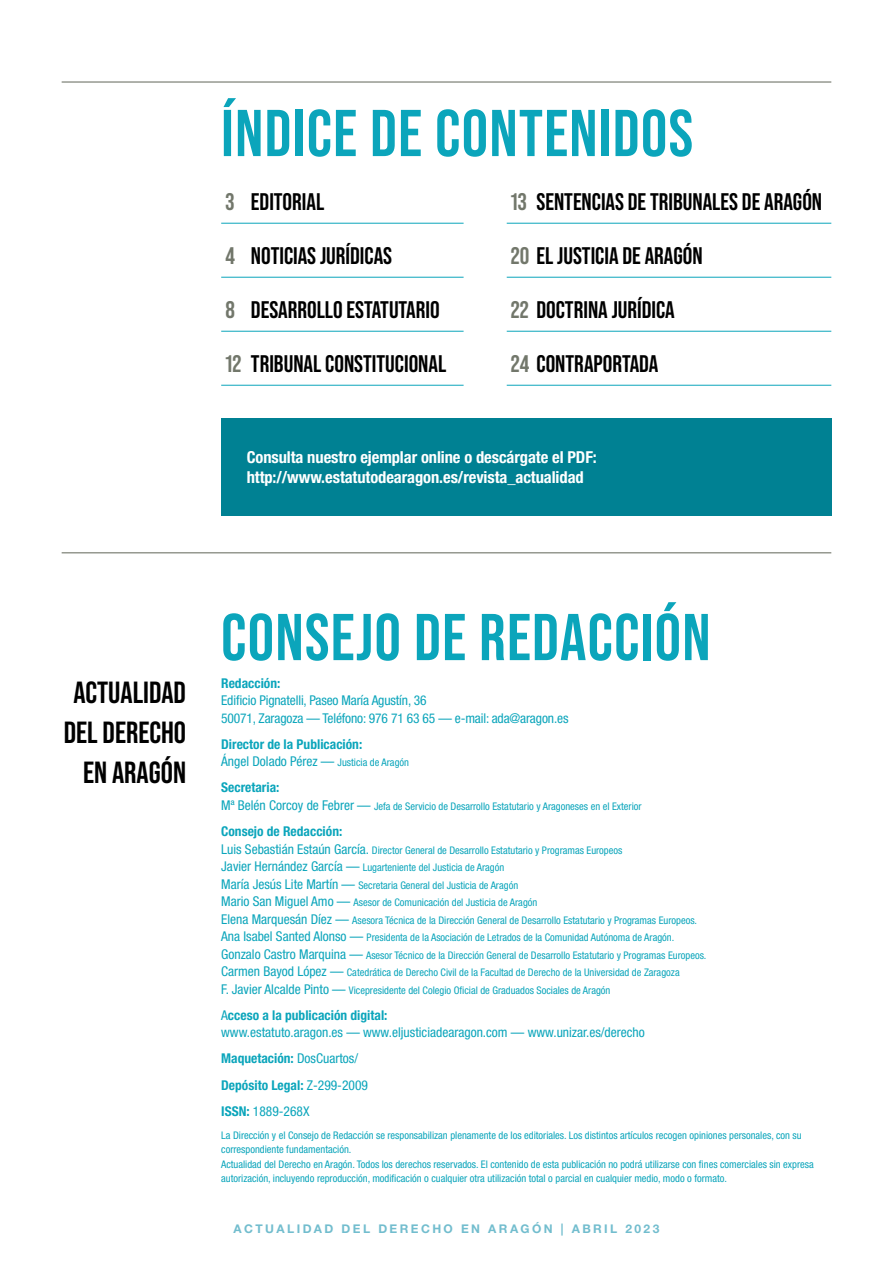
<style>
.page{position:relative;width:893px;height:1263px;background:#fff}
.page>*{position:absolute;margin:0;border:0;box-sizing:border-box;transform-origin:0 0}
.t1{font:700 66px "Bebas Neue Pro";letter-spacing:.02em;color:#0ba5bb}
.t2{font:700 30.6px/40px "Bebas Neue Pro";color:#000;text-align:right}
.t3{font:700 24px "Bebas Neue Pro";color:#000}
.t4{font:700 condensed 16.5px/20.2px "Helvetica Neue LT Pro";letter-spacing:-.005em;color:#fff}
.t5{font:condensed 13.5px/17.5px "Helvetica Neue LT Pro";letter-spacing:-.01em;color:#0ba5bb}
.t6{font:700 condensed 13.5px/26.1px "Helvetica Neue LT Pro";color:#0ba5bb}
.t7{font:700 12px "Helvetica Neue LT Pro";letter-spacing:.2em;color:#72bdce}
.t8{font:condensed 10.5px/17.5px "Helvetica Neue LT Pro";color:#0ba5bb}
.s1{color:#72776b}
.s2{font-weight:400}
.s3{font-weight:400;font-size:10.5px}
.s4{font-size:13.5px}
.s5{font-weight:700}
</style>
<div class="page">
<div style="left:221px;top:419px;width:610px;height:97px;background:#008193"></div>
<hr style="left:221px;top:223px;width:243px;height:1px;background:#0ba5bb">
<hr style="left:221px;top:277px;width:243px;height:1px;background:#0ba5bb">
<hr style="left:221px;top:331px;width:243px;height:1px;background:#0ba5bb">
<hr style="left:221px;top:385px;width:243px;height:1px;background:#0ba5bb">
<hr style="left:507px;top:223px;width:324px;height:1px;background:#0ba5bb">
<hr style="left:507px;top:277px;width:324px;height:1px;background:#0ba5bb">
<hr style="left:507px;top:331px;width:324px;height:1px;background:#0ba5bb">
<hr style="left:507px;top:385px;width:324px;height:1px;background:#0ba5bb">
<hr style="left:62px;top:552px;width:769px;height:1px;background:#72776b">
<hr style="left:62px;top:81px;width:769px;height:2px;background:#72776b">
<h1 class="t1" style="left:221px;top:95px;width:473px">ÍNDICE DE CONTENIDOS</h1>
<h3 class="t3" style="left:225px;top:188px;width:100px"><span class="s1">3</span> EDITORIAL</h3>
<h3 class="t3" style="left:225px;top:242px;width:168px"><span class="s1">4</span> NOTICIAS JURÍDICAS</h3>
<h3 class="t3" style="left:225px;top:296px;width:216px"><span class="s1">8</span> DESARROLLO ESTATUTARIO</h3>
<h3 class="t3" style="left:225px;top:350px;width:222px"><span class="s1">12</span> TRIBUNAL CONSTITUCIONAL</h3>
<h3 class="t3" style="left:511px;top:188px;width:313px"><span class="s1">13</span> SENTENCIAS DE TRIBUNALES DE ARAGÓN</h3>
<h3 class="t3" style="left:511px;top:242px;width:193px"><span class="s1">20</span> EL JUSTICIA DE ARAGÓN</h3>
<h3 class="t3" style="left:511px;top:296px;width:165px"><span class="s1">22</span> DOCTRINA JURÍDICA</h3>
<h3 class="t3" style="left:511px;top:350px;width:149px"><span class="s1">24</span> CONTRAPORTADA</h3>
<h3 class="t4" style="left:247px;top:447px;width:352px">Consulta nuestro ejemplar online o descárgate el PDF: http://www.estatutodearagon.es/revista_actualidad</h3>
<h2 class="t2" style="left:64px;top:672px;width:124px">ACTUALIDAD<br>DEL DERECHO<br>EN ARAGÓN</h2>
<h1 class="t1" style="left:221px;top:599px;width:491px">CONSEJO DE REDACCIÓN</h1>
<p class="t6" style="left:221px;top:670px;width:61px">Redacción:</p>
<p class="t5" style="left:221px;top:692px;width:349px">Edificio Pignatelli, Paseo María Agustín, 36<br>50071, Zaragoza — Teléfono: 976 71 63 65 — e-mail: ada@aragon.es</p>
<p class="t6" style="left:221px;top:735px;width:189px;line-height:17.5px">Director de la Publicación:<br><span class="s2">Ángel Dolado Pérez —</span> <span class="s3">Justicia de Aragón</span></p>
<p class="t6" style="left:221px;top:774px;width:60px">Secretaria:</p>
<p class="t8" style="left:221px;top:797px;width:422px"><span class="s4">Mª Belén Corcoy de Febrer —</span> Jefa de Servicio de Desarrollo Estatutario y Aragoneses en el Exterior</p>
<p class="t6" style="left:221px;top:818px;width:123px">Consejo de Redacción:</p>
<p class="t8" style="left:221px;top:841px;width:487px"><span class="s4">Luis Sebastián Estaún García.</span> Director General de Desarrollo Estatutario y Programas Europeos<br><span class="s4">Javier Hernández García —</span> Lugarteniente del Justicia de Aragón<br><span class="s4">María Jesús Lite Martín —</span> Secretaria General del Justicia de Aragón<br><span class="s4">Mario San Miguel Amo —</span> Asesor de Comunicación del Justicia de Aragón<br><span class="s4">Elena Marquesán Díez —</span> Asesora Técnica de la Dirección General de Desarrollo Estatutario y Programas Europeos.<br><span class="s4">Ana Isabel Santed Alonso —</span> Presidenta de la Asociación de Letrados de la Comunidad Autónoma de Aragón.<br><span class="s4">Gonzalo Castro Marquina —</span> Asesor Técnico de la Dirección General de Desarrollo Estatutario y Programas Europeos.<br><span class="s4">Carmen Bayod López —</span> Catedrática de Derecho Civil de la Facultad de Derecho de la Universidad de Zaragoza<br><span class="s4">F. Javier Alcalde Pinto —</span> Vicepresidente del Colegio Oficial de Graduados Sociales de Aragón</p>
<p class="t5" style="left:221px;top:1006px;width:425px">A<span class="s5">cceso a la publicación digital:<br></span>www.estatuto.aragon.es — www.eljusticiadearagon.com — www.unizar.es/derecho</p>
<p class="t6" style="left:221px;top:1045px;width:148px">Maquetación: <span class="s2">DosCuartos/<br></span>Depósito Legal: <span class="s2">Z-299-2009<br></span>ISSN: <span class="s2">1889-268X</span></p>
<p class="t8" style="left:221px;top:1127px;width:594px;line-height:14.5px">La Dirección y el Consejo de Redacción se responsabilizan plenamente de los editoriales. Los distintos artículos recogen opiniones personales, con su correspondiente fundamentación.<br>Actualidad del Derecho en Aragón. Todos los derechos reservados. El contenido de esta publicación no podrá utilizarse con fines comerciales sin expresa autorización, incluyendo reproducción, modificación o cualquier otra utilización total o parcial en cualquier medio, modo o formato.</p>
<p class="t7" style="left:234px;top:1221px;width:427px">ACTUALIDAD DEL DERECHO EN ARAGÓN | ABRIL 2023</p>
</div>
